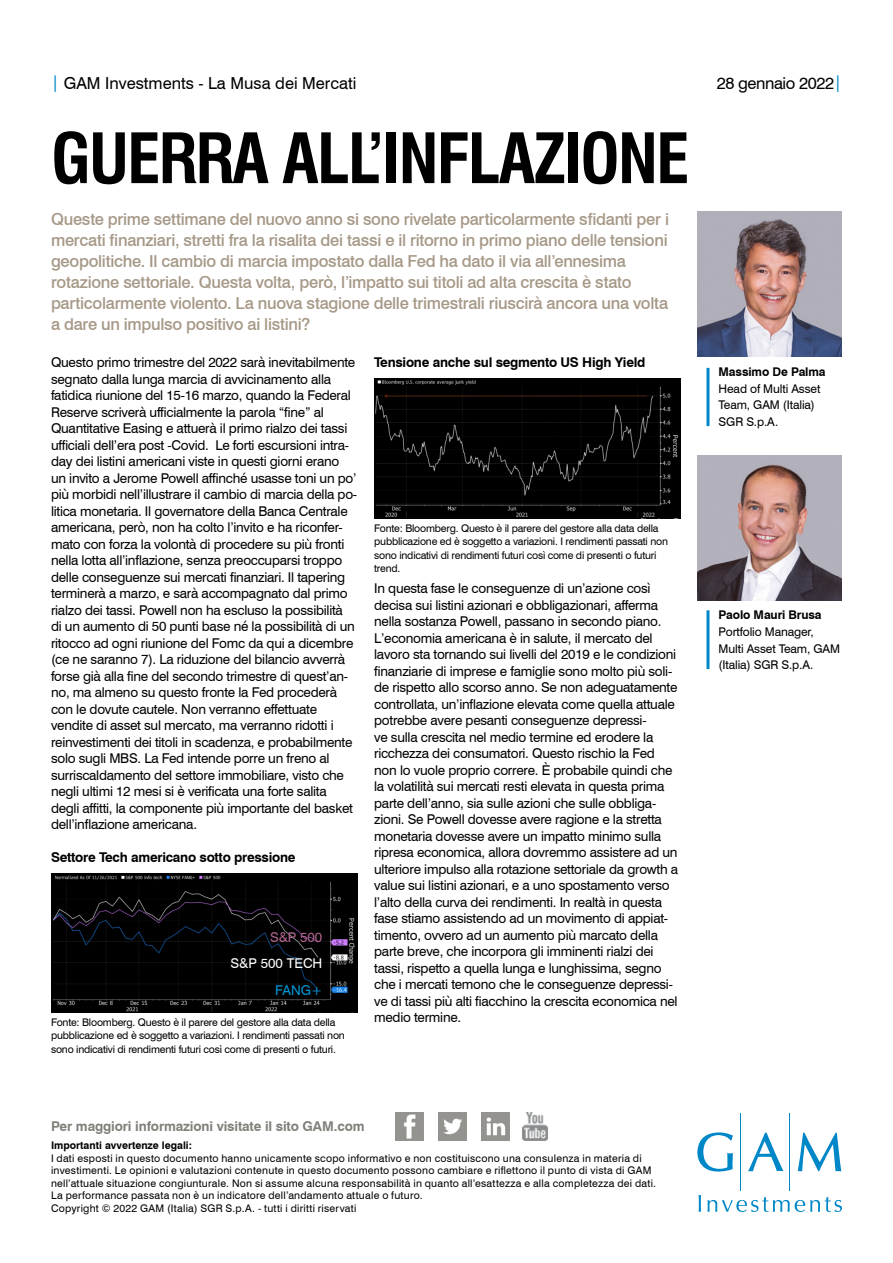
<style>
.page{position:relative;width:893px;height:1263px;background:#fff}
.page>*{position:absolute;margin:0;border:0;box-sizing:border-box;transform-origin:0 0}
.t1{font:700 condensed 67.5px "Swiss 721 BT";letter-spacing:-.03em;color:#000}
.SUBTITLE{font:500 16.5px/21px "Swiss 721 BT";letter-spacing:-.015em;color:#a69887}
.t2{font:16.5px "Swiss 721 BT";color:#000}
.t3{font:16.5px "Swiss 721 BT";letter-spacing:-.025em;color:#000}
.DISCLAIMER{font:13.5px/16.5px "Swiss 721 BT";letter-spacing:-.02em;color:#000}
.DISCLAIMER-2{font:700 13.5px "Swiss 721 BT";letter-spacing:-.02em;color:#000}
.t4{font:700 13.5px "Swiss 721 BT";letter-spacing:-.01em;color:#81807a}
.BODY_text{font:13.5px "Swiss 721 BT";color:#fff}
.BODY_text-2{font:13.5px "Swiss 721 BT";color:#b26490}
.BODY_text-3{font:13.5px "Swiss 721 BT";color:#0096d7}
.t5{font:12px/16.5px "Swiss 721 BT";letter-spacing:-.01em;color:#000}
.t6{font:700 12px "Swiss 721 BT";letter-spacing:-.01em;color:#000}
.DISCLAIMER-3{font:10.5px/12.6px "Swiss 721 BT";letter-spacing:.02em;color:#000}
.DISCLAIMER-4{font:10.5px/13.5px "Swiss 721 BT";letter-spacing:-.02em;color:#000}
.s1{color:#0087c7}
.s2{font-weight:700}
</style>
<div class="page">
<img style="left:51px;top:873px;width:306px;height:139px">
<img style="left:697px;top:212px;width:145px;height:145px">
<img style="left:374px;top:379px;width:306px;height:140px">
<hr style="left:740px;top:1114px;width:1px;height:77px;background:#0087c7">
<hr style="left:789px;top:1114px;width:1px;height:77px;background:#0087c7">
<svg style="left:697px;top:1132px;width:36px;height:39px"></svg>
<svg style="left:748px;top:1133px;width:35px;height:38px"></svg>
<svg style="left:798px;top:1133px;width:43px;height:38px"></svg>
<svg style="left:699px;top:1195px;width:2px;height:17px"></svg>
<svg style="left:707px;top:1197px;width:135px;height:15px"></svg>
<img style="left:438px;top:1112px;width:29px;height:28px">
<img style="left:395px;top:1112px;width:29px;height:28px">
<img style="left:481px;top:1112px;width:28px;height:28px">
<img style="left:522px;top:1112px;width:26px;height:28px">
<img style="left:697px;top:455px;width:145px;height:145px">
<hr style="left:706px;top:368px;width:3px;height:58px;background:#0087c7">
<hr style="left:706px;top:610px;width:3px;height:59px;background:#0087c7">
<p class="t2" style="left:51px;top:73px;width:307px"><span class="s1">|</span> GAM Investments - La Musa dei Mercati</p>
<p class="t1" style="left:51px;top:118px;width:640px">GUERRA ALL’INFLAZIONE</p>
<p class="SUBTITLE" style="left:51px;top:209px;width:619px">Queste prime settimane del nuovo anno si sono rivelate particolarmente sfidanti per i mercati finanziari, stretti fra la risalita dei tassi e il ritorno in primo piano delle tensioni geopolitiche. Il cambio di marcia impostato dalla Fed ha dato il via all’ennesima rotazione settoriale. Questa volta, però, l’impatto sui titoli ad alta crescita è stato particolarmente violento. La nuova stagione delle trimestrali riuscirà ancora una volta a dare un impulso positivo ai listini?</p>
<p class="DISCLAIMER" style="left:51px;top:354px;width:308px">Questo primo trimestre del 2022 sarà inevitabilmente segnato dalla lunga marcia di avvicinamento alla fatidica riunione del 15-16 marzo, quando la Federal Reserve scriverà ufficialmente la parola “fine” al Quantitative Easing e attuerà il primo rialzo dei tassi ufficiali dell’era post -Covid. Le forti escursioni intra&shy;day dei listini americani viste in questi giorni erano un invito a Jerome Powell affinché usasse toni un po’ più morbidi nell’illustrare il cambio di marcia della po&shy;litica monetaria. Il governatore della Banca Centrale americana, però, non ha colto l’invito e ha riconfer&shy;mato con forza la volontà di procedere su più fronti nella lotta all’inflazione, senza preoccuparsi troppo delle conseguenze sui mercati finanziari. Il tapering terminerà a marzo, e sarà accompagnato dal primo rialzo dei tassi. Powell non ha escluso la possibilità<br>di un aumento di 50 punti base né la possibilità di un ritocco ad ogni riunione del Fomc da qui a dicembre (ce ne saranno 7). La riduzione del bilancio avverrà forse già alla fine del secondo trimestre di quest’an&shy;no, ma almeno su questo fronte la Fed procederà con le dovute cautele. Non verranno effettuate vendite di asset sul mercato, ma verranno ridotti i reinvestimenti dei titoli in scadenza, e probabilmente solo sugli MBS. La Fed intende porre un freno al surriscaldamento del settore immobiliare, visto che negli ultimi 12 mesi si è verificata una forte salita degli affitti, la componente più importante del basket dell’inflazione americana.</p>
<p class="DISCLAIMER-2" style="left:51px;top:849px;width:246px">Settore Tech americano sotto pressione</p>
<p class="BODY_text-2" style="left:270px;top:929px;width:54px">S&amp;P 500</p>
<p class="BODY_text" style="left:231px;top:955px;width:93px">S&amp;P 500 TECH</p>
<p class="BODY_text-3" style="left:275px;top:982px;width:49px">FANG+</p>
<p class="DISCLAIMER-4" style="left:51px;top:1015px;width:295px">Fonte: Bloomberg. Questo è il parere del gestore alla data della pubblicazione ed è soggetto a variazioni. I rendimenti passati non sono indicativi di rendimenti futuri così come di presenti o futuri.</p>
<p class="DISCLAIMER-2" style="left:374px;top:354px;width:273px">Tensione anche sul segmento US High Yield</p>
<p class="DISCLAIMER-4" style="left:374px;top:521px;width:295px">Fonte: Bloomberg. Questo è il parere del gestore alla data della pubblicazione ed è soggetto a variazioni. I rendimenti passati non sono indicativi di rendimenti futuri così come di presenti o futuri trend.</p>
<p class="DISCLAIMER" style="left:374px;top:580px;width:305px">In questa fase le conseguenze di un’azione così decisa sui listini azionari e obbligazionari, afferma nella sostanza Powell, passano in secondo piano.<br>L’economia americana è in salute, il mercato del lavoro sta tornando sui livelli del 2019 e le condizioni finanziarie di imprese e famiglie sono molto più soli&shy;de rispetto allo scorso anno. Se non adeguatamente controllata, un’inflazione elevata come quella attuale potrebbe avere pesanti conseguenze depressi-<br>ve sulla crescita nel medio termine ed erodere la ricchezza dei consumatori. Questo rischio la Fed non lo vuole proprio correre. È probabile quindi che la volatilità sui mercati resti elevata in questa prima parte dell’anno, sia sulle azioni che sulle obbliga&shy;zioni. Se Powell dovesse avere ragione e la stretta monetaria dovesse avere un impatto minimo sulla ripresa economica, allora dovremmo assistere ad un ulteriore impulso alla rotazione settoriale da growth a value sui listini azionari, e a uno spostamento verso l’alto della curva dei rendimenti. In realtà in questa fase stiamo assistendo ad un movimento di appiat&shy;timento, ovvero ad un aumento più marcato della parte breve, che incorpora gli imminenti rialzi dei tassi, rispetto a quella lunga e lunghissima, segno che i mercati temono che le conseguenze depressi&shy;ve di tassi più alti fiacchino la crescita economica nel medio termine.</p>
<p class="t4" style="left:51px;top:1118px;width:315px">Per maggiori informazioni visitate il sito GAM.com</p>
<p class="DISCLAIMER-3" style="left:51px;top:1139px;width:607px"><span class="s2">Importanti avvertenze legali:<br></span>I dati esposti in questo documento hanno unicamente scopo informativo e non costituiscono una consulenza in materia di investimenti. Le opinioni e valutazioni contenute in questo documento possono cambiare e riflettono il punto di vista di GAM nell’attuale situazione congiunturale. Non si assume alcuna responsabilità in quanto all’esattezza e alla completezza dei dati.<br>La performance passata non è un indicatore dell’andamento attuale o futuro.<br>Copyright © 2022 GAM (Italia) SGR S.p.A. - tutti i diritti riservati</p>
<p class="t3" style="left:717px;top:73px;width:127px">28 gennaio 2022<span class="s1">|</span></p>
<p class="t6" style="left:719px;top:365px;width:108px">Massimo De Palma</p>
<p class="t5" style="left:719px;top:380px;width:103px">Head of Multi Asset<br>Team, GAM (Italia)<br>SGR S.p.A.</p>
<p class="t6" style="left:719px;top:608px;width:104px">Paolo Mauri Brusa</p>
<p class="t5" style="left:719px;top:623px;width:123px">Portfolio Manager,<br>Multi Asset Team, GAM (Italia) SGR S.p.A.</p>
</div>
